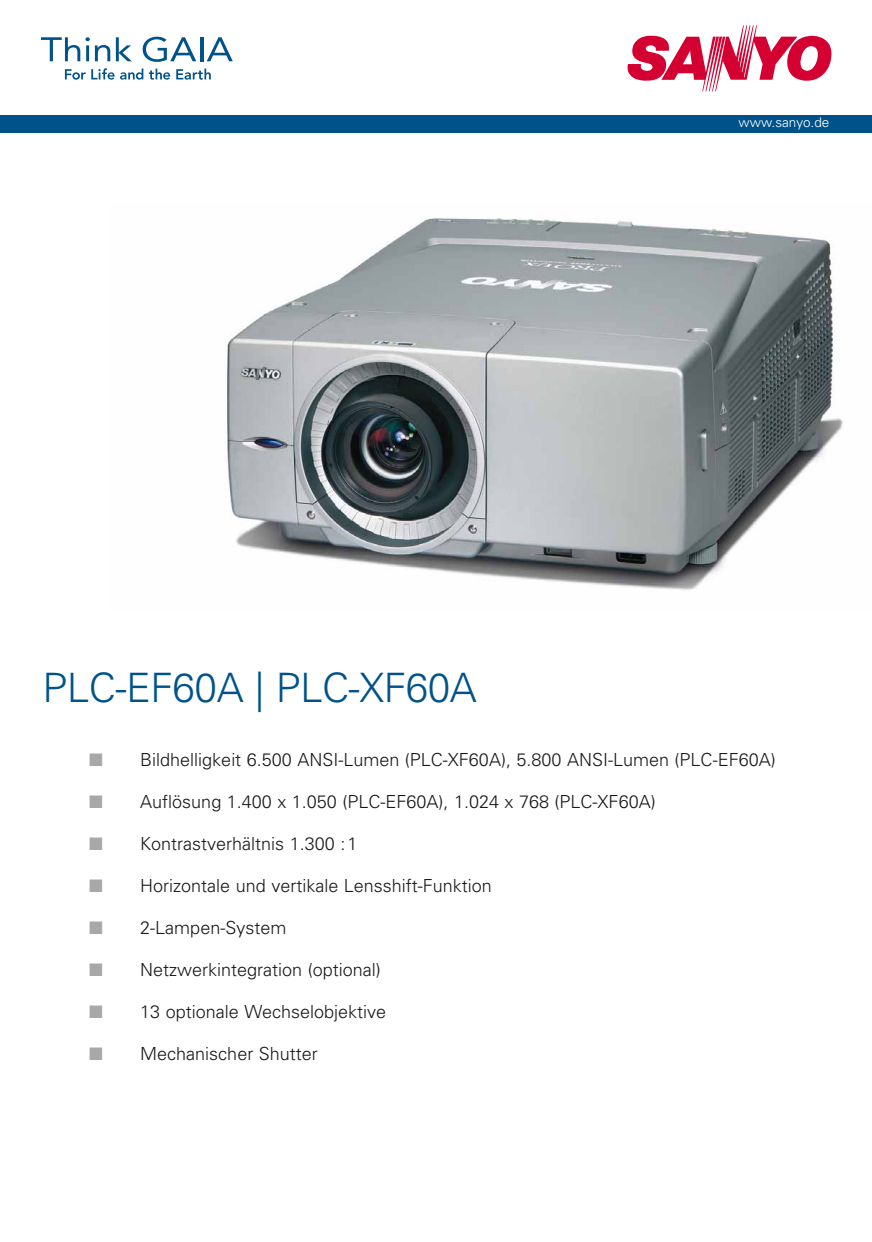
<style>
.page{position:relative;width:872px;height:1242px;background:#fff}
.page>*{position:absolute;margin:0;border:0;box-sizing:border-box;transform-origin:0 0}
.t1{font:300 40.5px "Univers";letter-spacing:-.01em;color:#00538a}
.t2{font:300 18px "Univers";color:#1a171b}
.t3{font:300 13.5px "Univers";color:#fff}
.s1{color:#a7a8aa}
</style>
<div class="page">
<div style="left:0;top:115px;width:872px;height:17px;background:#00538a"></div>
<svg style="left:41px;top:37px;width:69px;height:24px"></svg>
<svg style="left:116px;top:37px;width:16px;height:24px"></svg>
<svg style="left:143px;top:37px;width:53px;height:25px"></svg>
<hr style="left:200px;top:37px;width:3px;height:24px;background:#00538a">
<svg style="left:207px;top:37px;width:26px;height:24px"></svg>
<svg style="left:65px;top:68px;width:78px;height:12px"></svg>
<svg style="left:149px;top:69px;width:21px;height:11px"></svg>
<svg style="left:176px;top:69px;width:35px;height:11px"></svg>
<svg style="left:627px;top:25px;width:204px;height:66px"></svg>
<img style="left:225px;top:218px;width:618px;height:373px">
<h1 class="t1" style="left:42px;top:671px;width:436px">PLC-EF60A | PLC-XF60A</h1>
<p class="t3" style="left:738px;top:117px;width:92px">www.sanyo.de</p>
<p class="t2" style="left:89px;top:753px;width:688px"><span class="s1">■</span> Bildhelligkeit 6.500 ANSI-Lumen (PLC-XF60A), 5.800 ANSI-Lumen (PLC-EF60A)</p>
<p class="t2" style="left:89px;top:795px;width:568px"><span class="s1">■</span> Auflösung 1.400 x 1.050 (PLC-EF60A), 1.024 x 768 (PLC-XF60A)</p>
<p class="t2" style="left:89px;top:837px;width:270px"><span class="s1">■</span> Kontrastverhältnis 1.300 :1</p>
<p class="t2" style="left:89px;top:879px;width:404px"><span class="s1">■</span> Horizontale und vertikale Lensshift-Funktion</p>
<p class="t2" style="left:89px;top:921px;width:199px"><span class="s1">■</span> 2-Lampen-System</p>
<p class="t2" style="left:89px;top:963px;width:293px"><span class="s1">■</span> Netzwerkintegration (optional)</p>
<p class="t2" style="left:89px;top:1005px;width:298px"><span class="s1">■</span> 13 optionale Wechselobjektive</p>
<p class="t2" style="left:89px;top:1047px;width:230px"><span class="s1">■</span> Mechanischer Shutter</p>
</div>
